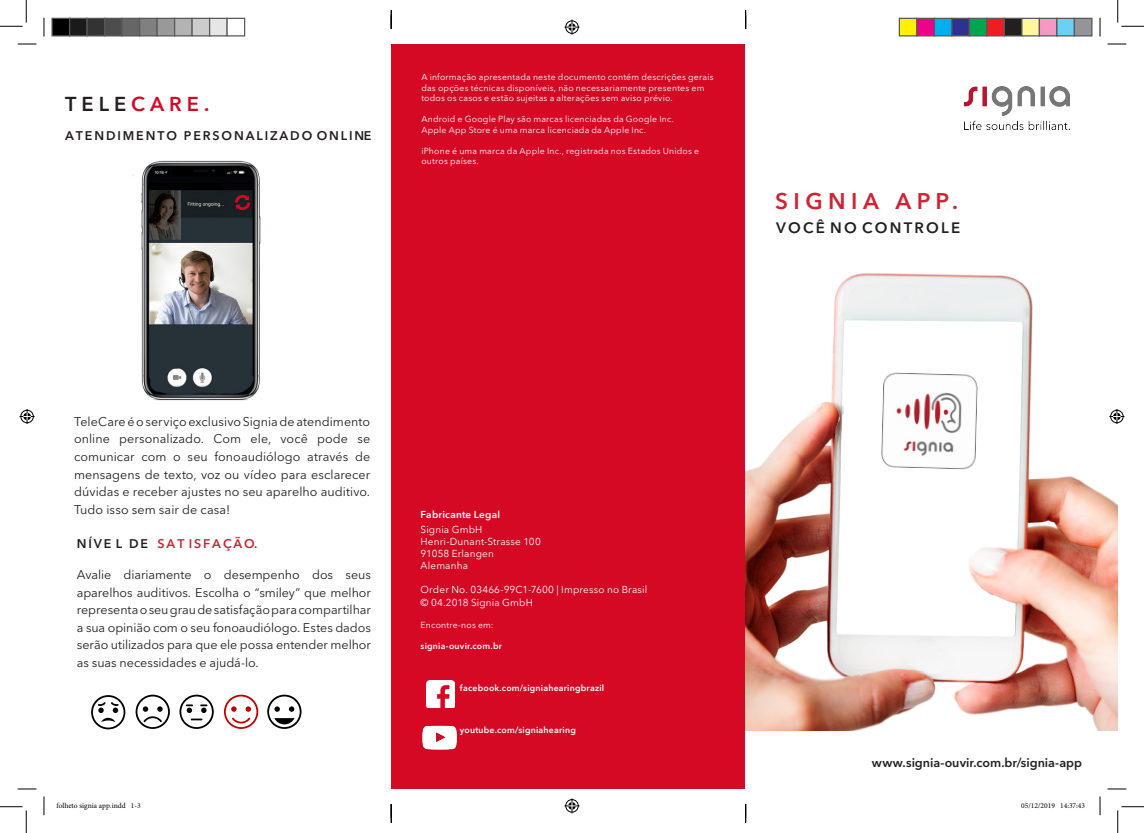
<style>
.page{position:relative;width:1144px;height:833px;background:#fff}
.page>*{position:absolute;margin:0;border:0;box-sizing:border-box;transform-origin:0 0}
._30pt_Avenir_HEAD_De{font:600 22.5px "Avenir Next W1 G";letter-spacing:.24em;color:#cf2533}
._24pt_Avenir_HEAD_De{font:600 20px "Avenir Next W1 G";color:#d60925}
._24pt_Avenir_HEAD_De-2{font:600 15px "Avenir Next W1 G";color:#231f20}
._24pt_Avenir_HEAD_De-3{font:12.5px/17.5px "Avenir Next W1 G";letter-spacing:-.005em;color:#231f20;text-align:justify}
._10pt_COPY_Avenir_Re{font:12.5px/17.5px "Avenir Next W1 G";letter-spacing:.005em;color:#231f20;text-align:justify}
.URL_COVER_9_5_Avenir{font:600 12.5px "Avenir Next W1 G";color:#231f20}
._24pt_Avenir_HEAD_De-4{font:600 12.5px "Avenir Next W1 G";color:#231f20}
._24pt_Avenir_HEAD_De-5{font:600 12.5px "Avenir Next W1 G";color:#cf2633}
._8pt_Avenir_COPY_BAC{font:10px "Avenir Next W1 G";letter-spacing:.015em;color:#fff}
._8pt_Avenir_COPY_BAC-2{font:600 10px "Avenir Next W1 G";letter-spacing:.02em;color:#fff}
._7pt_Avenir_COPY_INF{font:8.75px/10.5px "Avenir Next W1 G";letter-spacing:.02em;color:#fff}
._7pt_Avenir_COPY_Dem{font:600 8.75px "Avenir Next W1 G";letter-spacing:.02em;color:#fff}
._7pt_Avenir_COPY_Reg{font:8.75px "Avenir Next W1 G";letter-spacing:.02em;color:#fff}
.t1{font:7.5px "Minion Pro";color:#000}
.s1{color:#231f20}
</style>
<div class="page">
<div style="left:392px;top:44px;width:353px;height:744px;background:#d60925"></div>
<img style="left:965px;top:86px;width:104px;height:44px">
<img style="left:422px;top:725px;width:35px;height:25px">
<img style="left:427px;top:680px;width:27px;height:27px">
<img style="left:133px;top:160px;width:128px;height:241px">
<svg style="left:91px;top:695px;width:34px;height:34px"></svg>
<svg style="left:136px;top:694px;width:34px;height:34px"></svg>
<svg style="left:179px;top:694px;width:35px;height:34px"></svg>
<svg style="left:224px;top:694px;width:34px;height:34px"></svg>
<svg style="left:267px;top:694px;width:34px;height:34px"></svg>
<img style="left:746px;top:273px;width:372px;height:457px">
<img style="left:868px;top:360px;width:124px;height:123px">
<svg style="left:18px;top:43px;width:18px;height:2px"></svg>
<svg style="left:1107px;top:43px;width:19px;height:2px"></svg>
<svg style="left:18px;top:788px;width:18px;height:1px"></svg>
<svg style="left:1107px;top:788px;width:19px;height:1px"></svg>
<svg style="left:43px;top:18px;width:2px;height:18px"></svg>
<svg style="left:43px;top:796px;width:2px;height:18px"></svg>
<svg style="left:1099px;top:18px;width:2px;height:18px"></svg>
<svg style="left:1099px;top:796px;width:2px;height:18px"></svg>
<svg style="left:0;top:0;width:27px;height:27px"></svg>
<svg style="left:0;top:806px;width:27px;height:26px"></svg>
<svg style="left:1117px;top:0;width:27px;height:27px"></svg>
<svg style="left:1117px;top:806px;width:27px;height:26px"></svg>
<svg style="left:564px;top:20px;width:15px;height:15px"></svg>
<svg style="left:564px;top:798px;width:15px;height:14px"></svg>
<svg style="left:20px;top:409px;width:15px;height:15px"></svg>
<svg style="left:1109px;top:409px;width:15px;height:15px"></svg>
<div style="left:52px;top:18px;width:18px;height:18px;background:#000"></div>
<div style="left:51px;top:18px;width:19px;height:18px;border:1px solid #595959"></div>
<div style="left:70px;top:18px;width:17px;height:18px;background:#1a1a1a"></div>
<div style="left:69px;top:18px;width:19px;height:18px;border:1px solid #595959"></div>
<div style="left:87px;top:18px;width:18px;height:18px;background:#333"></div>
<div style="left:86px;top:18px;width:19px;height:18px;border:1px solid #595959"></div>
<div style="left:105px;top:18px;width:17px;height:18px;background:#4d4d4d"></div>
<div style="left:104px;top:18px;width:19px;height:18px;border:1px solid #595959"></div>
<div style="left:122px;top:18px;width:18px;height:18px;background:#666"></div>
<div style="left:121px;top:18px;width:19px;height:18px;border:1px solid #595959"></div>
<div style="left:140px;top:18px;width:17px;height:18px;background:#808080"></div>
<div style="left:139px;top:18px;width:19px;height:18px;border:1px solid #595959"></div>
<div style="left:157px;top:18px;width:18px;height:18px;background:#999"></div>
<div style="left:156px;top:18px;width:19px;height:18px;border:1px solid #595959"></div>
<div style="left:175px;top:18px;width:17px;height:18px;background:#b3b3b3"></div>
<div style="left:174px;top:18px;width:19px;height:18px;border:1px solid #595959"></div>
<div style="left:192px;top:18px;width:18px;height:18px;background:#ccc"></div>
<div style="left:191px;top:18px;width:19px;height:18px;border:1px solid #595959"></div>
<div style="left:210px;top:18px;width:17px;height:18px;background:#e6e6e6"></div>
<div style="left:209px;top:18px;width:19px;height:18px;border:1px solid #595959"></div>
<div style="left:226px;top:18px;width:19px;height:18px;border:1px solid #595959"></div>
<div style="left:899px;top:18px;width:18px;height:18px;background:#fff101"></div>
<div style="left:899px;top:18px;width:18px;height:18px;border:1px solid #595959"></div>
<div style="left:917px;top:18px;width:17px;height:18px;background:#ed028c"></div>
<div style="left:916px;top:18px;width:19px;height:18px;border:1px solid #595959"></div>
<div style="left:934px;top:18px;width:18px;height:18px;background:#00aeef"></div>
<div style="left:934px;top:18px;width:18px;height:18px;border:1px solid #595959"></div>
<div style="left:952px;top:18px;width:17px;height:18px;background:#2e3092"></div>
<div style="left:951px;top:18px;width:19px;height:18px;border:1px solid #595959"></div>
<div style="left:969px;top:18px;width:18px;height:18px;background:#00a54f"></div>
<div style="left:969px;top:18px;width:18px;height:18px;border:1px solid #595959"></div>
<div style="left:987px;top:18px;width:17px;height:18px;background:#ee1d23"></div>
<div style="left:986px;top:18px;width:19px;height:18px;border:1px solid #595959"></div>
<div style="left:1004px;top:18px;width:18px;height:18px;background:#231f20"></div>
<div style="left:1004px;top:18px;width:18px;height:18px;border:1px solid #595959"></div>
<div style="left:1022px;top:18px;width:17px;height:18px;background:#fff79a"></div>
<div style="left:1021px;top:18px;width:19px;height:18px;border:1px solid #595959"></div>
<div style="left:1039px;top:18px;width:18px;height:18px;background:#f499c2"></div>
<div style="left:1039px;top:18px;width:18px;height:18px;border:1px solid #595959"></div>
<div style="left:1057px;top:18px;width:17px;height:18px;background:#6bcff6"></div>
<div style="left:1056px;top:18px;width:19px;height:18px;border:1px solid #595959"></div>
<div style="left:1074px;top:18px;width:18px;height:18px;background:#939598"></div>
<div style="left:1074px;top:18px;width:18px;height:18px;border:1px solid #595959"></div>
<svg style="left:390px;top:10px;width:2px;height:19px"></svg>
<svg style="left:390px;top:804px;width:2px;height:18px"></svg>
<svg style="left:745px;top:10px;width:1px;height:19px"></svg>
<svg style="left:745px;top:804px;width:1px;height:18px"></svg>
<p class="_24pt_Avenir_HEAD_De" style="left:65px;top:92px;width:145px"><span class="s1">T E L E</span> C A R E .</p>
<p class="_24pt_Avenir_HEAD_De-4" style="left:65px;top:128px;width:308px">A T E N D I M E N T O P E R S O N A L I Z A D O O N L I NE</p>
<p class="_7pt_Avenir_COPY_INF" style="left:421px;top:72px;width:294px">A informação apresentada neste documento contém descrições gerais das opções técnicas disponíveis, não necessariamente presentes em todos os casos e estão sujeitas a alterações sem aviso prévio.</p>
<p class="_7pt_Avenir_COPY_INF" style="left:421px;top:114px;width:254px">Android e Google Play são marcas licenciadas da Google Inc.<br>Apple App Store é uma marca licenciada da Apple Inc.</p>
<p class="_7pt_Avenir_COPY_INF" style="left:421px;top:145px;width:279px">iPhone é uma marca da Apple Inc., registrada nos Estados Unidos e outros países.</p>
<p class="_30pt_Avenir_HEAD_De" style="left:775px;top:187px;width:184px">SIGNIA APP.</p>
<p class="_24pt_Avenir_HEAD_De-2" style="left:776px;top:219px;width:186px">V O C Ê N O C O N T R O L E</p>
<p class="_10pt_COPY_Avenir_Re" style="left:74px;top:412px;width:298px">TeleCare é o serviço exclusivo Signia de atendimento online personalizado. Com ele, você pode se comunicar com o seu fonoaudiólogo através de mensagens de texto, voz ou vídeo para esclarecer dúvidas e receber ajustes no seu aparelho auditivo.<br>Tudo isso sem sair de casa!</p>
<p class="_24pt_Avenir_HEAD_De-5" style="left:77px;top:535px;width:182px"><span class="s1">N Í V E L D E</span> S A T I S F A Ç Ã O.</p>
<p class="_24pt_Avenir_HEAD_De-3" style="left:77px;top:566px;width:296px">Avalie diariamente o desempenho dos seus aparelhos auditivos. Escolha o “smiley” que melhor representa o seu grau de satisfação para compartilhar a sua opinião com o seu fonoaudiólogo. Estes dados serão utilizados para que ele possa entender melhor as suas necessidades e ajudá-lo.</p>
<p class="_8pt_Avenir_COPY_BAC-2" style="left:421px;top:508px;width:81px">Fabricante Legal</p>
<p class="_8pt_Avenir_COPY_BAC" style="left:421px;top:523px;width:63px">Signia GmbH</p>
<p class="_8pt_Avenir_COPY_BAC" style="left:421px;top:535px;width:122px">Henri-Dunant-Strasse 100</p>
<p class="_8pt_Avenir_COPY_BAC" style="left:421px;top:547px;width:75px">91058 Erlangen</p>
<p class="_8pt_Avenir_COPY_BAC" style="left:421px;top:559px;width:49px">Alemanha</p>
<p class="_8pt_Avenir_COPY_BAC" style="left:421px;top:583px;width:228px">Order No. 03466-99C1-7600 | Impresso no Brasil</p>
<p class="_8pt_Avenir_COPY_BAC" style="left:421px;top:595px;width:114px">© 04.2018 Signia GmbH</p>
<p class="_7pt_Avenir_COPY_Reg" style="left:421px;top:619px;width:74px">Encontre-nos em:</p>
<p class="_7pt_Avenir_COPY_Dem" style="left:421px;top:640px;width:83px">signia-ouvir.com.br</p>
<p class="_7pt_Avenir_COPY_Dem" style="left:460px;top:682px;width:146px">facebook.com/signiahearingbrazil</p>
<p class="_7pt_Avenir_COPY_Dem" style="left:460px;top:724px;width:117px">youtube.com/signiahearing</p>
<p class="URL_COVER_9_5_Avenir" style="left:872px;top:754px;width:212px">www.signia-ouvir.com.br/signia-app</p>
<p class="t1" style="left:56px;top:799px;width:86px">folheto signia app.indd 1-3</p>
<p class="t1" style="left:1021px;top:799px;width:65px">05/12/2019 14:37:43</p>
</div>
